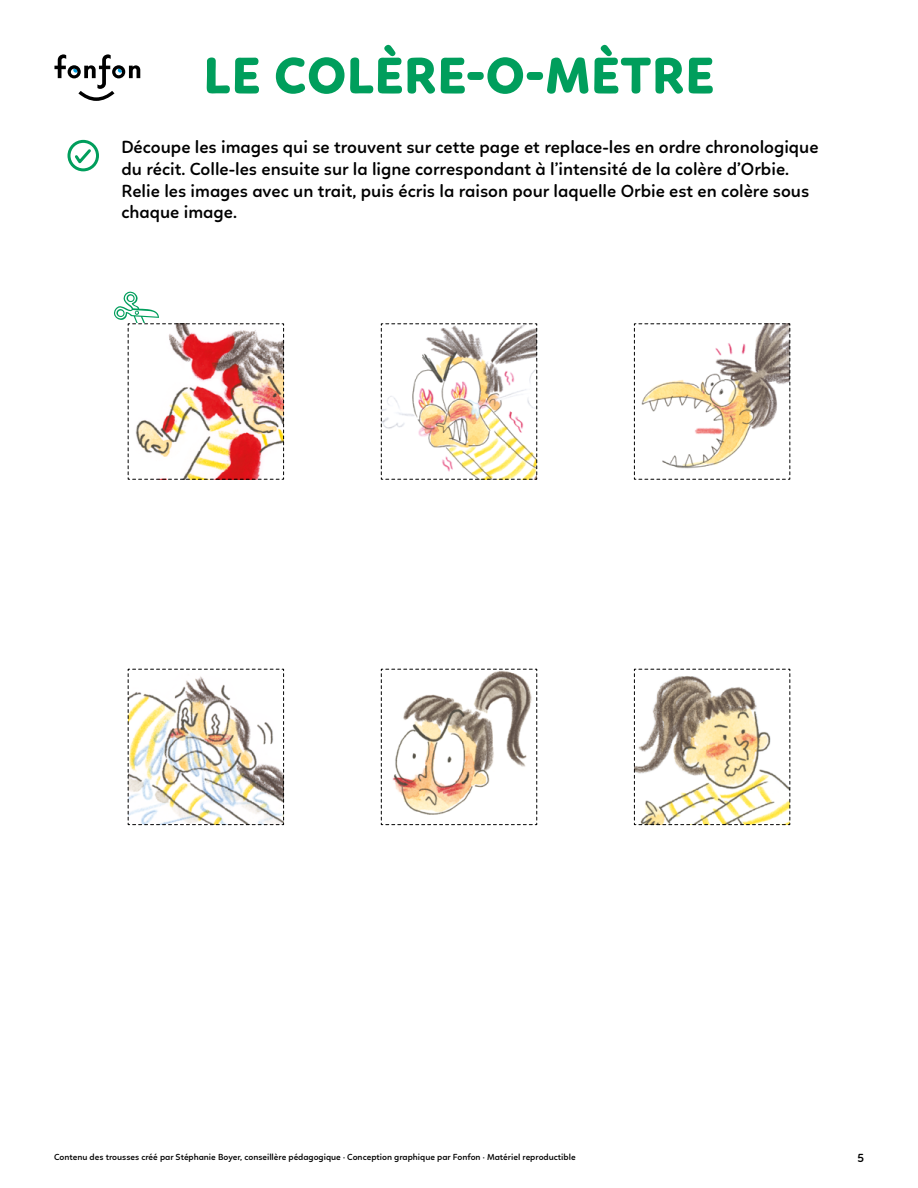
<style>
.page{position:relative;width:918px;height:1188px;background:#fff}
.page>*{position:absolute;margin:0;border:0;box-sizing:border-box;transform-origin:0 0}
.Titre_de_l_activité{font:800 52.5px "Linotte";letter-spacing:.015em;color:#009e5c}
.Consigne{font:600 18px/21.6px "Linotte";color:#000}
.t1{font:600 12px "Linotte";color:#000}
.t2{font:600 9px "Linotte";color:#000}
</style>
<div class="page">
<svg style="left:114px;top:291px;width:170px;height:189px"></svg>
<img style="left:127px;top:668px;width:157px;height:157px">
<svg style="left:634px;top:323px;width:157px;height:157px"></svg>
<svg style="left:381px;top:668px;width:157px;height:157px"></svg>
<svg style="left:381px;top:323px;width:157px;height:157px"></svg>
<svg style="left:634px;top:668px;width:157px;height:157px"></svg>
<svg style="left:54px;top:54px;width:86px;height:47px"></svg>
<div style="left:68px;top:140px;width:31px;height:31px;border:3px solid #009e5c;border-radius:50%"></div>
<svg style="left:72px;top:147px;width:22px;height:20px"></svg>
<p class="Titre_de_l_activité" style="left:204px;top:44px;width:512px">LE COLÈRE-O-MÈTRE</p>
<p class="Consigne" style="left:122px;top:136px;width:699px">Découpe les images qui se trouvent sur cette page et replace-les en ordre chronologique</p>
<p class="Consigne" style="left:122px;top:158px;width:669px">du récit. Colle-les ensuite sur la ligne correspondant à l’intensité de la colère d’Orbie.</p>
<p class="Consigne" style="left:122px;top:180px;width:689px">Relie les images avec un trait, puis écris la raison pour laquelle Orbie est en colère sous chaque image.</p>
<p class="t2" style="left:54px;top:1152px;width:523px">Contenu des trousses créé par Stéphanie Boyer, conseillère pédagogique · Conception graphique par Fonfon · Matériel reproductible</p>
<p class="t1" style="left:857px;top:1151px;width:8px">5</p>
</div>
